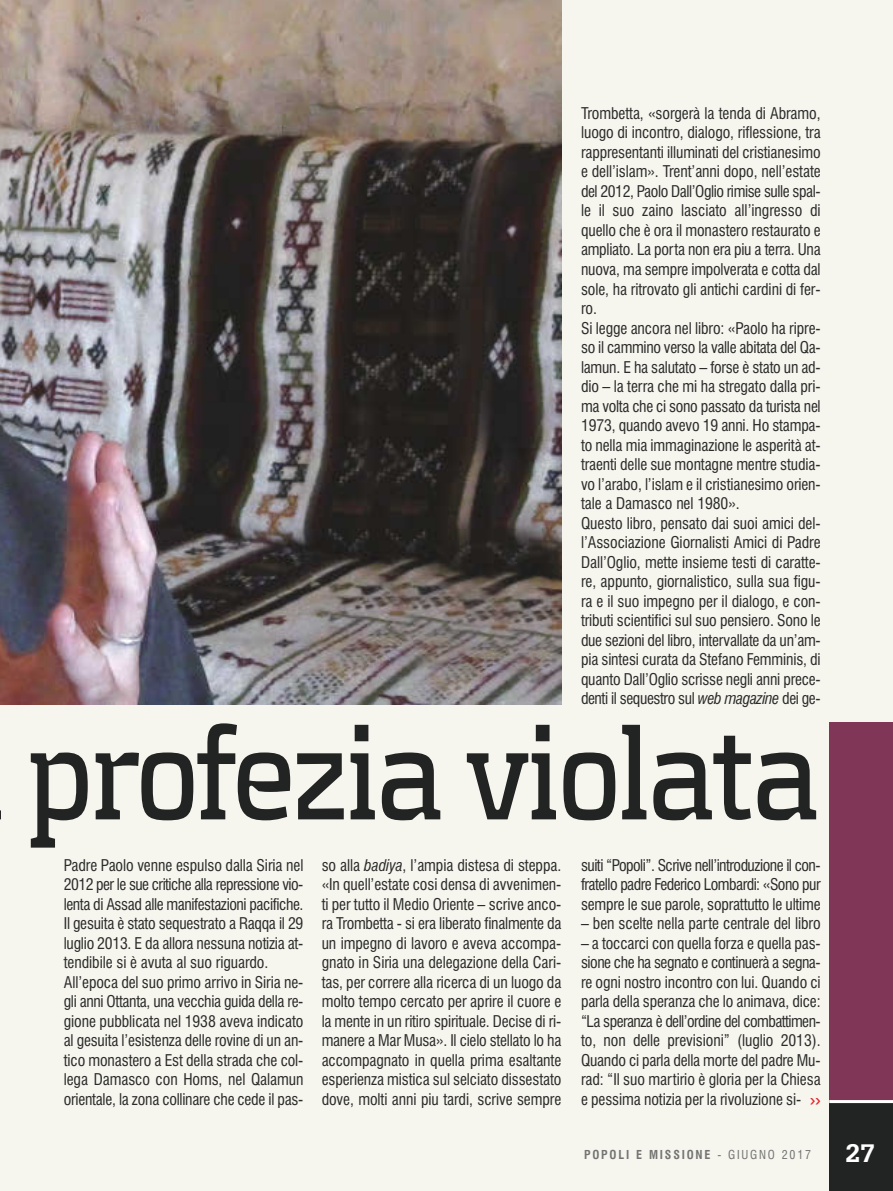
<style>
.page{position:relative;width:893px;height:1191px;background:#f6f5ee}
.page>*{position:absolute;margin:0;border:0;box-sizing:border-box;transform-origin:0 0}
.t1{font:700 141.9px "Kontrapunkt";letter-spacing:-.03em;color:#222323;scale:.8 1}
.t2{font:700 27px "Serifa BT";color:#fff}
.t3{font:condensed 15.75px/19.5px "Swiss 721 BT";letter-spacing:-.005em;color:#2b2b2a;text-align:justify}
.t4{font:700 condensed 12px "Swiss 721 BT";letter-spacing:.15em;color:#737372}
.s1{font-style:italic}
.s2{font-family:"Serifa BT";font-weight:300;font-stretch:normal;font-size:16.5px;color:#e41e25}
.s3{font-weight:400}
</style>
<div class="page">
<img style="left:0;top:0;width:561px;height:705px">
<div style="left:829px;top:721px;width:64px;height:380px;background:#803656"></div>
<div style="left:829px;top:1101px;width:64px;height:90px;background:#222323"></div>
<hr style="left:829px;top:1100px;width:64px;height:3px;background:#fff">
<p class="t3" style="left:581px;top:105px;width:241px;text-align:left">Trombetta, «sorgerà la tenda di Abramo, luogo di incontro, dialogo, riflessione, tra rappresentanti illuminati del cristianesimo e dell’islam». Trent’anni dopo, nell’estate del 2012, Paolo Dall’Oglio rimise sulle spal&shy;le il suo zaino lasciato all’ingresso di quello che è ora il monastero restaurato e ampliato. La porta non era piu a terra. Una nuova, ma sempre impolverata e cotta dal sole, ha ritrovato gli antichi cardini di fer&shy;ro.<br>Si legge ancora nel libro: «Paolo ha ripre&shy;so il cammino verso la valle abitata del Qa&shy;lamun. E ha salutato – forse è stato un ad&shy;dio – la terra che mi ha stregato dalla pri&shy;ma volta che ci sono passato da turista nel 1973, quando avevo 19 anni. Ho stampa&shy;to nella mia immaginazione le asperità at&shy;traenti delle sue montagne mentre studia&shy;vo l’arabo, l’islam e il cristianesimo orien&shy;tale a Damasco nel 1980».<br>Questo libro, pensato dai suoi amici del&shy;l’Associazione Giornalisti Amici di Padre Dall’Oglio, mette insieme testi di caratte&shy;re, appunto, giornalistico, sulla sua figu&shy;ra e il suo impegno per il dialogo, e con&shy;tributi scientifici sul suo pensiero. Sono le due sezioni del libro, intervallate da un’am&shy;pia sintesi curata da Stefano Femminis, di quanto Dall’Oglio scrisse negli anni prece&shy;denti il sequestro sul <span class="s1">web magazine</span> dei ge-</p>
<h1 class="t1" style="left:26px;top:726px;width:994px">profezia violata</h1>
<p class="t3" style="left:64px;top:856px;width:241px;text-align:left">Padre Paolo venne espulso dalla Siria nel 2012 per le sue critiche alla repressione vio&shy;lenta di Assad alle manifestazioni pacifiche.<br>Il gesuita è stato sequestrato a Raqqa il 29 luglio 2013. E da allora nessuna notizia at&shy;tendibile si è avuta al suo riguardo.<br>All’epoca del suo primo arrivo in Siria ne&shy;gli anni Ottanta, una vecchia guida della re&shy;gione pubblicata nel 1938 aveva indicato al gesuita l’esistenza delle rovine di un an&shy;tico monastero a Est della strada che col&shy;lega Damasco con Homs, nel Qalamun orientale, la zona collinare che cede il pas-</p>
<p class="t3" style="left:322px;top:856px;width:241px">so alla <span class="s1">badiya</span>, l’ampia distesa di steppa. «In quell’estate cosi densa di avvenimen&shy;ti per tutto il Medio Oriente – scrive anco&shy;ra Trombetta - si era liberato finalmente da un impegno di lavoro e aveva accompa&shy;gnato in Siria una delegazione della Cari&shy;tas, per correre alla ricerca di un luogo da molto tempo cercato per aprire il cuore e la mente in un ritiro spirituale. Decise di ri&shy;manere a Mar Musa». Il cielo stellato lo ha accompagnato in quella prima esaltante esperienza mistica sul selciato dissestato dove, molti anni piu tardi, scrive sempre</p>
<p class="t3" style="left:581px;top:856px;width:241px">suiti “Popoli”. Scrive nell’introduzione il con&shy;fratello padre Federico Lombardi: «Sono pur sempre le sue parole, soprattutto le ultime</p>
<p class="t3" style="left:581px;top:915px;width:241px">– ben scelte nella parte centrale del libro</p>
<p class="t3" style="left:581px;top:934px;width:243px">– a toccarci con quella forza e quella pas&shy;sione che ha segnato e continuerà a segna&shy;re ogni nostro incontro con lui. Quando ci parla della speranza che lo animava, dice: “La speranza è dell’ordine del combattimen&shy;to, non delle previsioni” (luglio 2013).<br>Quando ci parla della morte del padre Mu&shy;rad: “Il suo martirio è gloria per la Chiesa e pessima notizia per la rivoluzione si- <span class="s2">»</span></p>
<p class="t4" style="left:584px;top:1149px;width:228px">POPOLI E MISSIONE <span class="s3">- GIUGNO 2017</span></p>
<h2 class="t2" style="left:845px;top:1144px;width:31px">27</h2>
</div>
